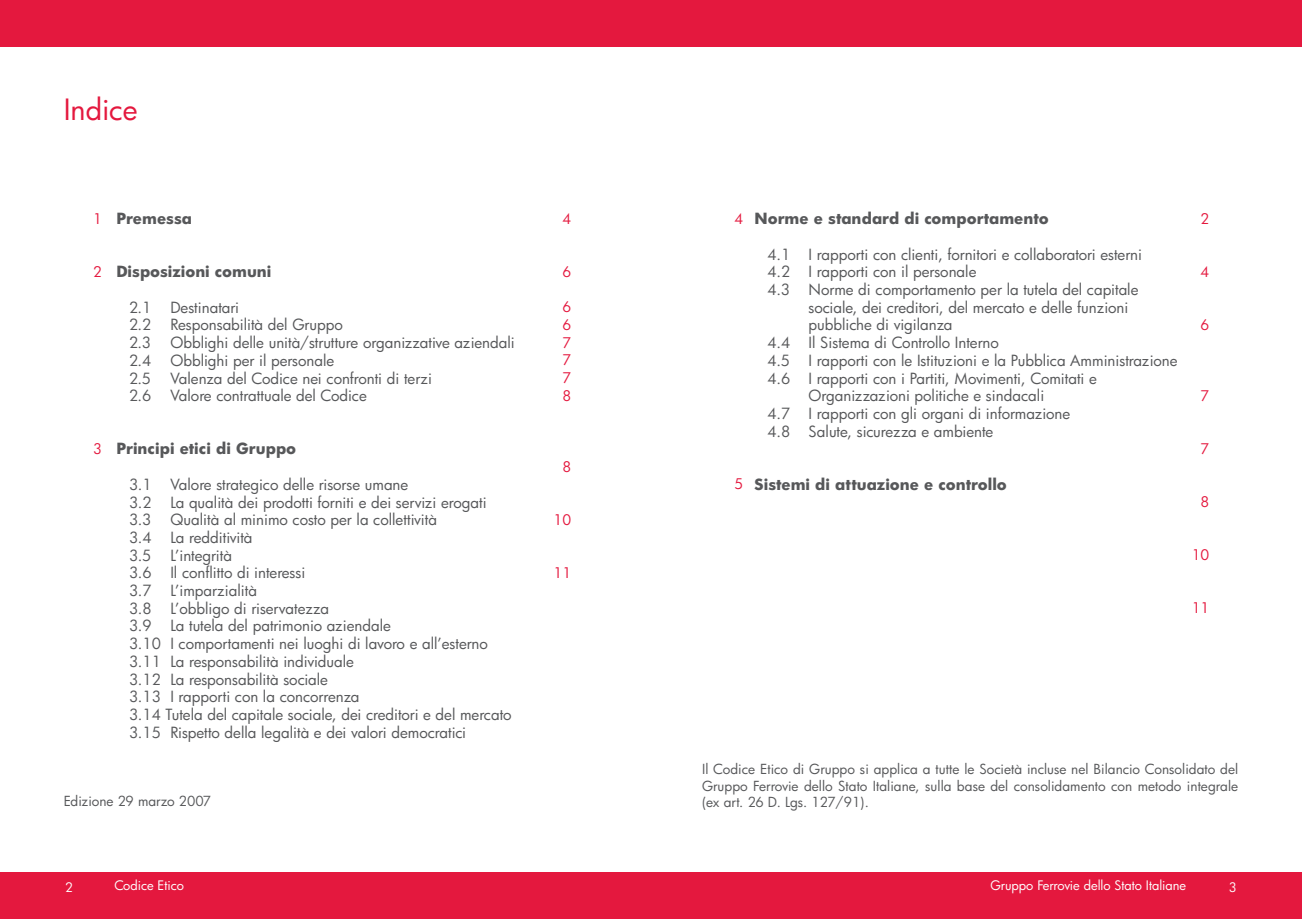
<style>
.page{position:relative;width:1302px;height:919px;background:#fff}
.page>*{position:absolute;margin:0;border:0;box-sizing:border-box;transform-origin:0 0}
.t1{font:28.5px "Futura";color:#e4183e}
.t2{font:15px/17.7px "Futura";color:#57585a}
.t3{font:700 15px "Futura";color:#57585a}
.t4{font:14.25px/17.7px "Futura";color:#e4183e;text-align:justify}
.t5{font:13.5px/16.2px "Futura";color:#57585a;text-align:justify}
.t6{font:12.75px "Futura";color:#fff}
</style>
<div class="page">
<div style="left:651px;top:0;width:650px;height:47px;background:#e4183e"></div>
<div style="left:651px;top:872px;width:650px;height:46px;background:#e4183e"></div>
<div style="left:0;top:0;width:651px;height:47px;background:#e4183e"></div>
<div style="left:0;top:872px;width:651px;height:46px;background:#e4183e"></div>
<h1 class="t1" style="left:64px;top:93px;width:75px">Indice</h1>
<p class="t4" style="left:93px;top:210px;width:10px">1</p>
<p class="t3" style="left:116px;top:210px;width:77px">Premessa</p>
<p class="t4" style="left:562px;top:210px;width:10px">4</p>
<p class="t4" style="left:93px;top:263px;width:10px">2</p>
<p class="t3" style="left:116px;top:263px;width:156px">Disposizioni comuni</p>
<p class="t2" style="left:129px;top:298px;width:24px">2.1</p>
<p class="t2" style="left:170px;top:298px;width:70px">Destinatari</p>
<p class="t2" style="left:129px;top:316px;width:24px">2.2</p>
<p class="t2" style="left:170px;top:316px;width:174px">Responsabilità del Gruppo</p>
<p class="t2" style="left:129px;top:334px;width:23px">2.3</p>
<p class="t2" style="left:170px;top:334px;width:346px">Obblighi delle unità/strutture organizzative aziendali</p>
<p class="t2" style="left:129px;top:352px;width:24px">2.4</p>
<p class="t2" style="left:170px;top:352px;width:165px">Obblighi per il personale</p>
<p class="t2" style="left:129px;top:369px;width:23px">2.5</p>
<p class="t2" style="left:170px;top:369px;width:263px">Valenza del Codice nei confronti di terzi</p>
<p class="t2" style="left:129px;top:387px;width:24px">2.6</p>
<p class="t2" style="left:170px;top:387px;width:198px">Valore contrattuale del Codice</p>
<p class="t4" style="left:562px;top:263px;width:10px">6</p>
<p class="t4" style="left:562px;top:298px;width:10px">6<br>6<br>7<br>7<br>7<br>8</p>
<p class="t4" style="left:93px;top:440px;width:10px">3</p>
<p class="t3" style="left:116px;top:440px;width:181px">Principi etici di Gruppo</p>
<p class="t2" style="left:129px;top:475px;width:359px">3.1 Valore strategico delle risorse umane<br>3.2 La qualità dei prodotti forniti e dei servizi erogati<br>3.3</p>
<p class="t2" style="left:129px;top:511px;width:309px;text-indent:41px">Qualità al minimo costo per la collettività<br>3.4 La redditività<br>3.5</p>
<p class="t2" style="left:129px;top:546px;width:384px;text-indent:41px">L’integrità<br>3.6 Il conflitto di interessi<br>3.7 L’imparzialità<br>3.8 L’obbligo di riservatezza<br>3.9 La tutela del patrimonio aziendale<br>3.10 I comportamenti nei luoghi di lavoro e all’esterno 3.11 La responsabilità individuale<br>3.12 La responsabilità sociale<br>3.13 I rapporti con la concorrenza<br>3.14 Tutela del capitale sociale, dei creditori e del mercato 3.15 Rispetto della legalità e dei valori democratici</p>
<p class="t4" style="left:562px;top:457px;width:10px">8</p>
<p class="t4" style="left:553px;top:511px;width:19px">10</p>
<p class="t4" style="left:553px;top:564px;width:19px">11</p>
<p class="t4" style="left:734px;top:210px;width:10px">4</p>
<p class="t4" style="left:734px;top:475px;width:10px">5</p>
<p class="t3" style="left:754px;top:210px;width:296px">Norme e standard di comportamento</p>
<p class="t2" style="left:767px;top:245px;width:376px">4.1 I rapporti con clienti, fornitori e collaboratori esterni</p>
<p class="t2" style="left:767px;top:263px;width:210px">4.2 I rapporti con il personale</p>
<p class="t2" style="left:767px;top:281px;width:372px">4.3 Norme di comportamento per la tutela del capitale</p>
<p class="t2" style="left:808px;top:298px;width:321px">sociale, dei creditori, del mercato e delle funzioni</p>
<p class="t2" style="left:808px;top:316px;width:145px">pubbliche di vigilanza</p>
<p class="t2" style="left:767px;top:334px;width:233px">4.4 Il Sistema di Controllo Interno</p>
<p class="t2" style="left:767px;top:352px;width:411px">4.5 I rapporti con le Istituzioni e la Pubblica Amministrazione</p>
<p class="t2" style="left:767px;top:369px;width:331px">4.6 I rapporti con i Partiti, Movimenti, Comitati e</p>
<p class="t2" style="left:808px;top:387px;width:237px">Organizzazioni politiche e sindacali</p>
<p class="t2" style="left:767px;top:405px;width:304px">4.7 I rapporti con gli organi di informazione</p>
<p class="t2" style="left:767px;top:422px;width:227px">4.8 Salute, sicurezza e ambiente</p>
<p class="t3" style="left:754px;top:476px;width:254px">Sistemi di attuazione e controllo</p>
<p class="t4" style="left:1200px;top:210px;width:10px">2</p>
<p class="t4" style="left:1200px;top:263px;width:10px">4</p>
<p class="t4" style="left:1200px;top:316px;width:10px">6</p>
<p class="t4" style="left:1200px;top:387px;width:10px">7</p>
<p class="t4" style="left:1200px;top:440px;width:10px">7</p>
<p class="t4" style="left:1200px;top:493px;width:10px">8</p>
<p class="t4" style="left:1191px;top:546px;width:19px">10</p>
<p class="t4" style="left:1191px;top:599px;width:19px">11</p>
<p class="t5" style="left:64px;top:793px;width:149px">Edizione 29 marzo 2007</p>
<p class="t5" style="left:702px;top:761px;width:537px">Il Codice Etico di Gruppo si applica a tutte le Società incluse nel Bilancio Consolidato del Gruppo Ferrovie dello Stato Italiane, sulla base del consolidamento con metodo integrale (ex art. 26 D. Lgs. 127/91).</p>
<p class="t6" style="left:65px;top:879px;width:9px">2</p>
<p class="t6" style="left:114px;top:878px;width:71px">Codice Etico</p>
<p class="t6" style="left:990px;top:878px;width:197px">Gruppo Ferrovie dello Stato Italiane</p>
<p class="t6" style="left:1228px;top:879px;width:9px">3</p>
</div>
